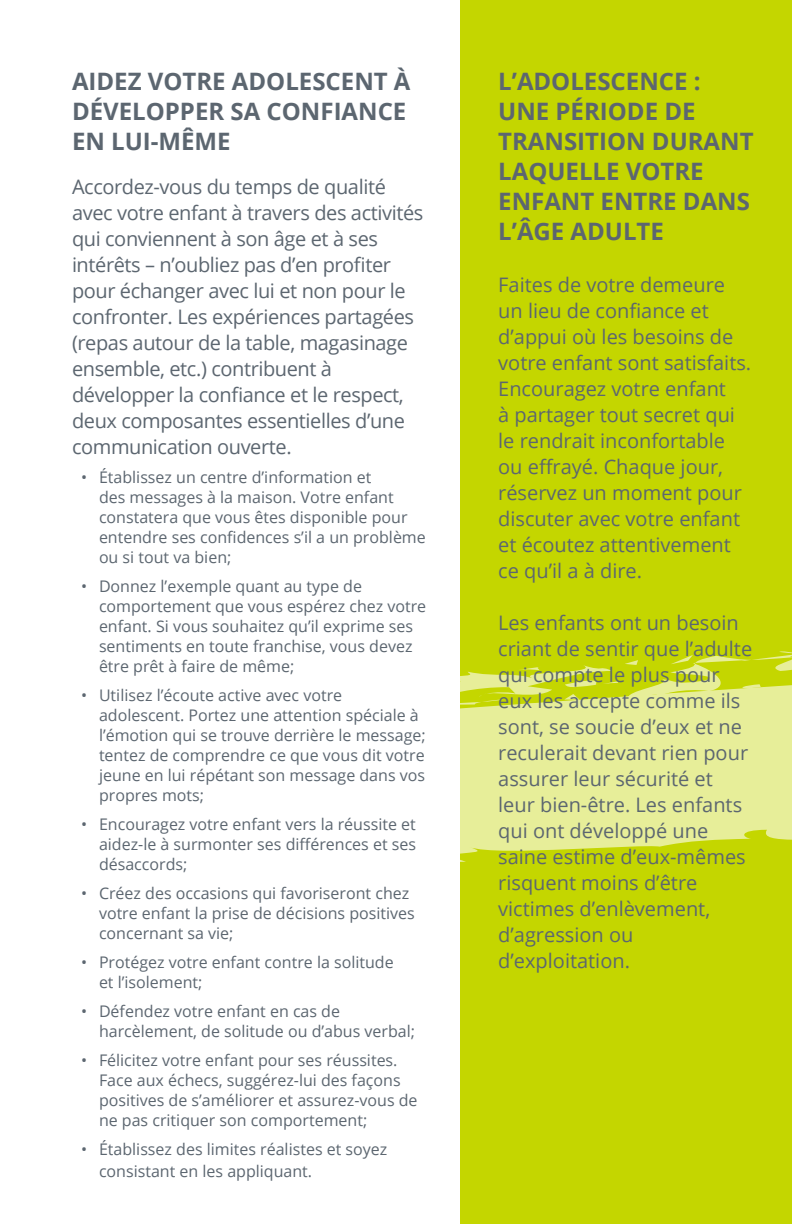
<style>
.page{position:relative;width:792px;height:1224px;background:#fff}
.page>*{position:absolute;margin:0;border:0;box-sizing:border-box;transform-origin:0 0}
.t1{font:700 24px/30px "Open Sans";color:#5c6670}
.t2{font:20px/26px "Open Sans";color:#5c6670}
.t3{font:20px/26px "Open Sans";letter-spacing:-.02em;color:#5c6670}
.t4{font:16px/20px "Open Sans";color:#5c6670}
</style>
<div class="page">
<div style="left:461px;top:0;width:331px;height:1224px;background:#c4d600"></div>
<svg style="left:460px;top:665px;width:332px;height:341px"></svg>
<svg style="left:518px;top:667px;width:24px;height:3px"></svg>
<svg style="left:564px;top:651px;width:228px;height:49px"></svg>
<svg style="left:460px;top:672px;width:43px;height:33px"></svg>
<svg style="left:517px;top:703px;width:26px;height:1px"></svg>
<h1 class="t1" style="left:72px;top:66px;width:340px">AIDEZ VOTRE ADOLESCENT À<br>DÉVELOPPER SA CONFIANCE<br>EN LUI-MÊME</h1>
<p class="t3" style="left:72px;top:174px;width:353px">Accordez-vous du temps de qualité avec votre enfant à travers des activités qui conviennent à son âge et à ses intérêts – n’oubliez pas d’en profiter pour échanger avec lui et non pour le confronter. Les expériences partagées (repas autour de la table, magasinage ensemble, etc.) contribuent à développer la confiance et le respect, deux composantes essentielles d’une communication ouverte.</p>
<p class="t4" style="left:99px;top:467px;width:328px;text-indent:-18px">• Établissez un centre d’information et<br>des messages à la maison. Votre enfant constatera que vous êtes disponible pour entendre ses confidences s’il a un problème ou si tout va bien;</p>
<p class="t4" style="left:99px;top:576px;width:329px;text-indent:-18px">• Donnez l’exemple quant au type de comportement que vous espérez chez votre enfant. Si vous souhaitez qu’il exprime ses sentiments en toute franchise, vous devez être prêt à faire de même;</p>
<p class="t4" style="left:99px;top:685px;width:328px;text-indent:-18px">• Utilisez l’écoute active avec votre adolescent. Portez une attention spéciale à l’émotion qui se trouve derrière le message; tentez de comprendre ce que vous dit votre jeune en lui répétant son message dans vos propres mots;</p>
<p class="t4" style="left:99px;top:814px;width:319px;text-align:justify;text-indent:-18px">• Encouragez votre enfant vers la réussite et aidez-le à surmonter ses différences et ses désaccords;</p>
<p class="t4" style="left:99px;top:883px;width:317px;text-indent:-18px">• Créez des occasions qui favoriseront chez votre enfant la prise de décisions positives concernant sa vie;</p>
<p class="t4" style="left:99px;top:952px;width:296px;text-indent:-18px">• Protégez votre enfant contre la solitude et l’isolement;</p>
<p class="t4" style="left:99px;top:1001px;width:318px;text-indent:-18px">• Défendez votre enfant en cas de harcèlement, de solitude ou d’abus verbal;</p>
<p class="t4" style="left:99px;top:1050px;width:320px;text-indent:-18px">• Félicitez votre enfant pour ses réussites.<br>Face aux échecs, suggérez-lui des façons positives de s’améliorer et assurez-vous de ne pas critiquer son comportement;</p>
<p class="t4" style="left:99px;top:1138px;width:290px;line-height:22px;text-indent:-18px">• Établissez des limites réalistes et soyez consistant en les appliquant.</p>
<h1 class="t1" style="left:498px;top:66px;width:257px">L’ADOLESCENCE :<br>UNE PÉRIODE DE<br>TRANSITION DURANT<br>LAQUELLE VOTRE<br>ENFANT ENTRE DANS<br>L’ÂGE ADULTE</h1>
<p class="t2" style="left:498px;top:272px;width:255px">Faites de votre demeure un lieu de confiance et d’appui où les besoins de votre enfant sont satisfaits.<br>Encouragez votre enfant<br>à partager tout secret qui le rendrait inconfortable ou effrayé. Chaque jour, réservez un moment pour discuter avec votre enfant et écoutez attentivement ce qu’il a à dire.</p>
<p class="t2" style="left:498px;top:610px;width:256px">Les enfants ont un besoin criant de sentir que l’adulte qui compte le plus pour eux les accepte comme ils sont, se soucie d’eux et ne reculerait devant rien pour assurer leur sécurité et leur bien-être. Les enfants qui ont développé une saine estime d’eux-mêmes risquent moins d’être victimes d’enlèvement, d’agression ou d’exploitation.</p>
</div>
